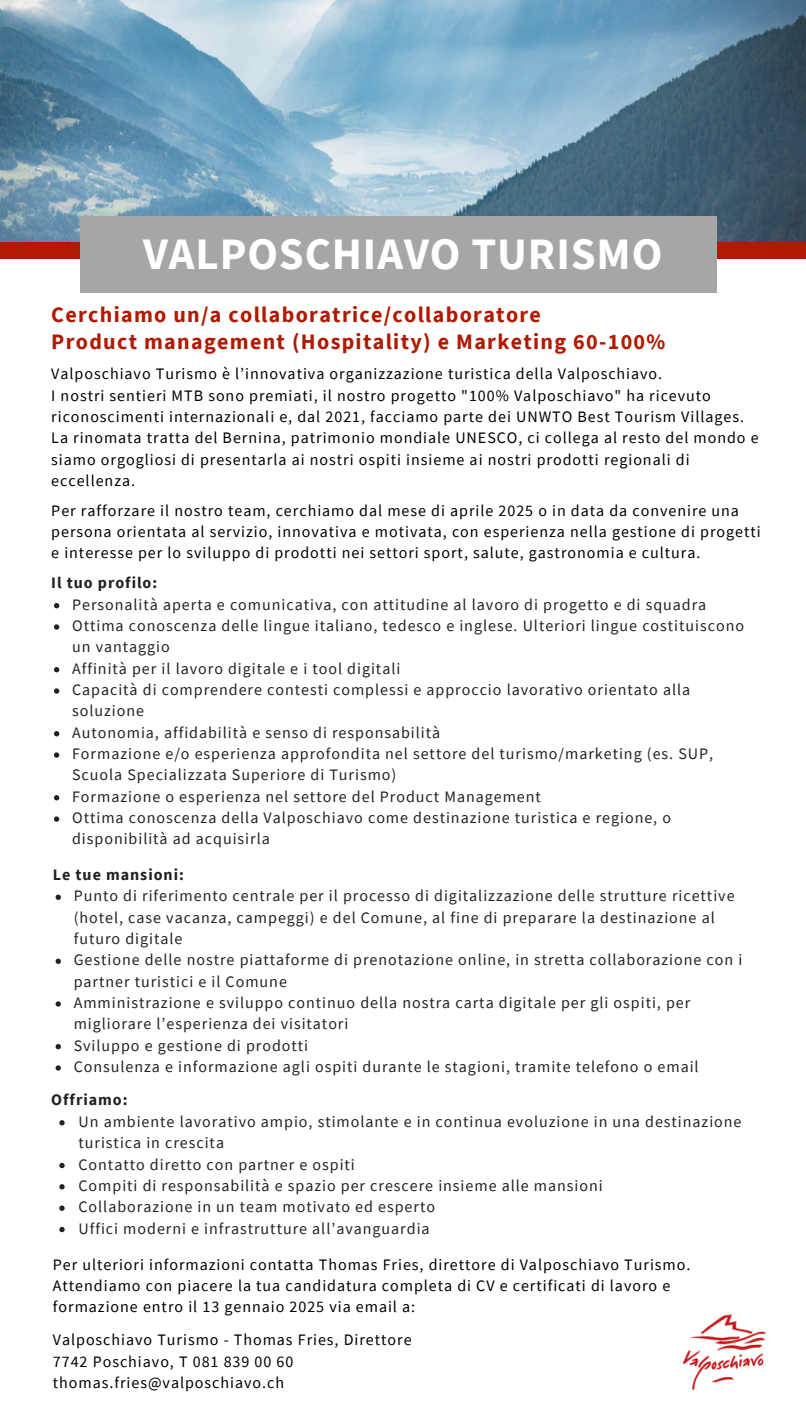
<style>
.page{position:relative;width:806px;height:1418px;background:#fff}
.page>*{position:absolute;margin:0;border:0;box-sizing:border-box;transform-origin:0 0}
.t1{font:700 44.8px "Source Sans Pro";letter-spacing:.02em;color:#fff}
.t2{font:700 22px/27px "Source Sans Pro";letter-spacing:.06em;color:#b11a00}
.t3{font:16px/21.4px "Source Sans Pro";letter-spacing:.06em;color:#222}
.t4{font:16px/21.4px "Source Sans Pro";letter-spacing:.06em;color:#000}
.t5{font:700 16px "Source Sans Pro";letter-spacing:.06em;color:#222}
</style>
<div class="page">
<img style="left:0;top:0;width:806px;height:242px">
<div style="left:0;top:242px;width:805px;height:17px;background:#b11a00"></div>
<div style="left:81px;top:216px;width:635px;height:77px;background:#a6a6a6"></div>
<svg style="left:56px;top:894px;width:5px;height:6px"></svg>
<svg style="left:56px;top:958px;width:5px;height:6px"></svg>
<svg style="left:56px;top:1001px;width:5px;height:5px"></svg>
<svg style="left:56px;top:1044px;width:5px;height:5px"></svg>
<svg style="left:56px;top:1065px;width:5px;height:5px"></svg>
<svg style="left:59px;top:1120px;width:6px;height:5px"></svg>
<svg style="left:59px;top:1162px;width:6px;height:6px"></svg>
<svg style="left:59px;top:1184px;width:6px;height:5px"></svg>
<svg style="left:59px;top:1205px;width:6px;height:5px"></svg>
<svg style="left:59px;top:1226px;width:6px;height:6px"></svg>
<img style="left:683px;top:1314px;width:83px;height:76px">
<svg style="left:54px;top:603px;width:5px;height:5px"></svg>
<svg style="left:54px;top:624px;width:5px;height:5px"></svg>
<svg style="left:54px;top:667px;width:5px;height:5px"></svg>
<svg style="left:54px;top:688px;width:5px;height:5px"></svg>
<svg style="left:54px;top:731px;width:5px;height:5px"></svg>
<svg style="left:54px;top:752px;width:5px;height:5px"></svg>
<svg style="left:54px;top:795px;width:5px;height:5px"></svg>
<svg style="left:54px;top:816px;width:5px;height:5px"></svg>
<p class="t1" style="left:143px;top:224px;width:521px">VALPOSCHIAVO TURISMO</p>
<h2 class="t2" style="left:51px;top:300px;width:615px">Cerchiamo un/a collaboratrice/collaboratore<br>Product management (Hospitality) e Marketing 60-100%</h2>
<h1 class="t4" style="left:51px;top:363px;width:612px">Valposchiavo Turismo è l’innovativa organizzazione turistica della Valposchiavo.</h1>
<p class="t4" style="left:51px;top:384px;width:708px">I nostri sentieri MTB sono premiati, il nostro progetto "100% Valposchiavo" ha ricevuto riconoscimenti internazionali e, dal 2021, facciamo parte dei UNWTO Best Tourism Villages.<br>La rinomata tratta del Bernina, patrimonio mondiale UNESCO, ci collega al resto del mondo e siamo orgogliosi di presentarla ai nostri ospiti insieme ai nostri prodotti regionali di eccellenza.</p>
<p class="t4" style="left:51px;top:499px;width:711px">Per rafforzare il nostro team, cerchiamo dal mese di aprile 2025 o in data da convenire una persona orientata al servizio, innovativa e motivata, con esperienza nella gestione di progetti e interesse per lo sviluppo di prodotti nei settori sport, salute, gastronomia e cultura.</p>
<p class="t5" style="left:51px;top:572px;width:107px">Il tuo profilo:</p>
<p class="t3" style="left:72px;top:593px;width:635px">Personalità aperta e comunicativa, con attitudine al lavoro di progetto e di squadra</p>
<h3 class="t3" style="left:72px;top:614px;width:673px">Ottima conoscenza delle lingue italiano, tedesco e inglese. Ulteriori lingue costituiscono un vantaggio</h3>
<p class="t3" style="left:72px;top:657px;width:330px">Affinità per il lavoro digitale e i tool digitali</p>
<p class="t3" style="left:72px;top:678px;width:619px">Capacità di comprendere contesti complessi e approccio lavorativo orientato alla soluzione</p>
<p class="t3" style="left:72px;top:721px;width:369px">Autonomia, affidabilità e senso di responsabilità</p>
<p class="t3" style="left:72px;top:742px;width:642px">Formazione e/o esperienza approfondita nel settore del turismo/marketing (es. SUP,<br>Scuola Specializzata Superiore di Turismo)</p>
<p class="t3" style="left:72px;top:785px;width:470px">Formazione o esperienza nel settore del Product Management</p>
<p class="t3" style="left:72px;top:806px;width:600px">Ottima conoscenza della Valposchiavo come destinazione turistica e regione, o disponibilità ad acquisirla</p>
<p class="t5" style="left:53px;top:864px;width:132px">Le tue mansioni:</p>
<p class="t3" style="left:74px;top:885px;width:662px">Punto di riferimento centrale per il processo di digitalizzazione delle strutture ricettive (hotel, case vacanza, campeggi) e del Comune, al fine di preparare la destinazione al futuro digitale</p>
<p class="t3" style="left:74px;top:949px;width:670px">Gestione delle nostre piattaforme di prenotazione online, in stretta collaborazione con i partner turistici e il Comune</p>
<h3 class="t3" style="left:74px;top:991px;width:618px">Amministrazione e sviluppo continuo della nostra carta digitale per gli ospiti, per migliorare l’esperienza dei visitatori</h3>
<p class="t3" style="left:74px;top:1034px;width:236px">Sviluppo e gestione di prodotti</p>
<p class="t3" style="left:74px;top:1055px;width:626px">Consulenza e informazione agli ospiti durante le stagioni, tramite telefono o email</p>
<p class="t5" style="left:51px;top:1089px;width:78px">Offriamo:</p>
<p class="t3" style="left:78px;top:1110px;width:664px">Un ambiente lavorativo ampio, stimolante e in continua evoluzione in una destinazione turistica in crescita</p>
<p class="t3" style="left:78px;top:1153px;width:278px">Contatto diretto con partner e ospiti</p>
<p class="t3" style="left:78px;top:1174px;width:525px">Compiti di responsabilità e spazio per crescere insieme alle mansioni</p>
<p class="t3" style="left:78px;top:1195px;width:358px">Collaborazione in un team motivato ed esperto</p>
<p class="t3" style="left:78px;top:1217px;width:352px">Uffici moderni e infrastrutture all’avanguardia</p>
<h3 class="t4" style="left:53px;top:1253px;width:639px">Per ulteriori informazioni contatta Thomas Fries, direttore di Valposchiavo Turismo.<br>Attendiamo con piacere la tua candidatura completa di CV e certificati di lavoro e formazione entro il 13 gennaio 2025 via email a:</h3>
<p class="t4" style="left:53px;top:1329px;width:360px">Valposchiavo Turismo - Thomas Fries, Direttore</p>
<p class="t4" style="left:53px;top:1350px;width:242px">7742 Poschiavo, T 081 839 00 60</p>
<p class="t4" style="left:53px;top:1371px;width:233px">thomas.fries@valposchiavo.ch</p>
</div>
